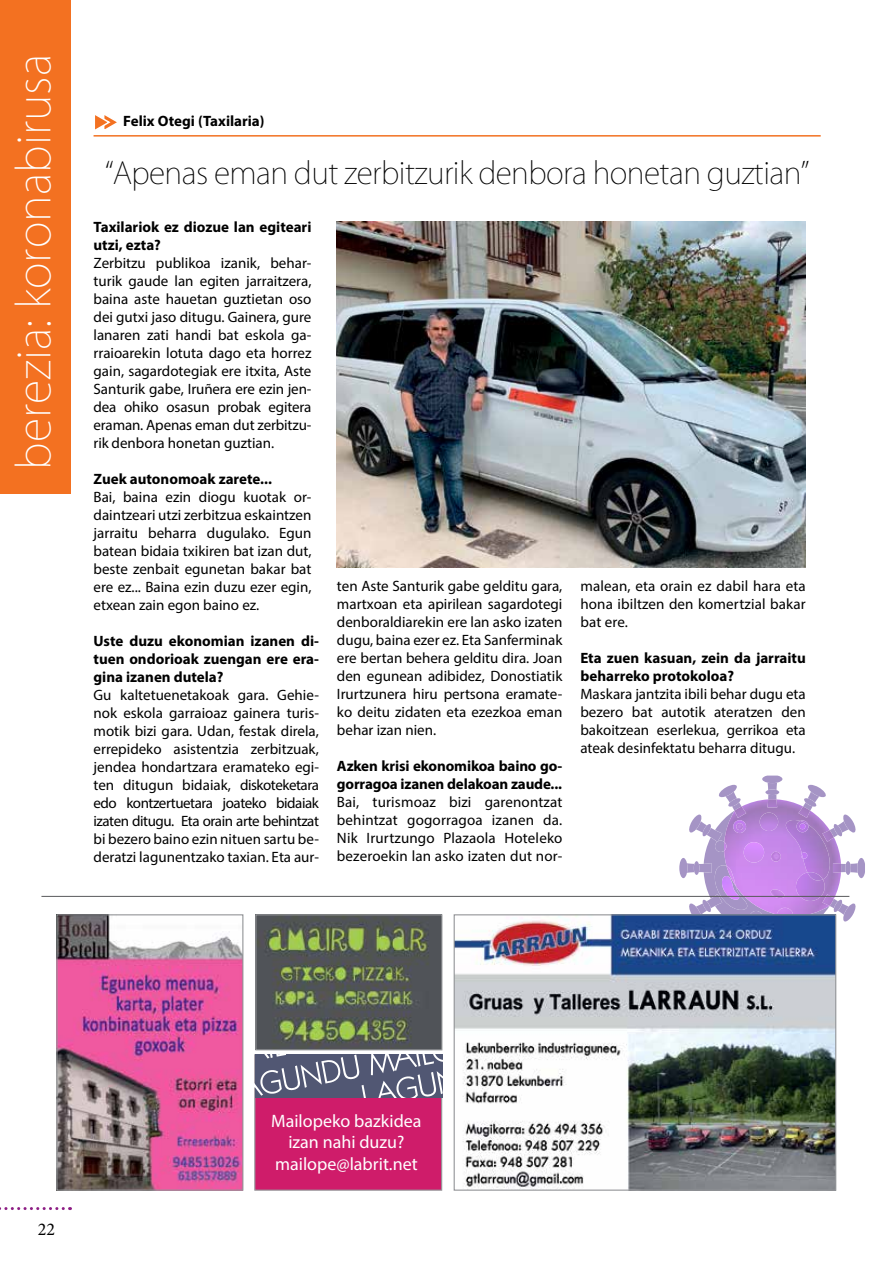
<style>
.page{position:relative;width:893px;height:1263px;background:#fff}
.page>*{position:absolute;margin:0;border:0;box-sizing:border-box;transform-origin:0 0}
.t1{font:200 45px "Koz Go Pr 6 N";color:#fff}
.t2{font:200 30px "Koz Go Pr 6 N";letter-spacing:-.02em;color:#000}
.t3{font:18px/21.6px "Myriad Pro";color:#fff;text-align:center}
.t4{font:18px "Minion Pro";color:#000}
.t5{font:15px/18px "Myriad Pro";color:#000;text-align:justify}
.t6{font:700 15px/18px "Myriad Pro";color:#000}
</style>
<div class="page">
<svg style="left:0;top:1207px;width:63px;height:3px"></svg>
<svg style="left:679px;top:775px;width:186px;height:186px"></svg>
<img style="left:807px;top:872px;width:16px;height:8px">
<div style="left:0;top:0;width:70px;height:494px;background:#f37121"></div>
<hr style="left:41px;top:896px;width:808px;height:1px;background:#58595b">
<img style="left:58px;top:916px;width:183px;height:273px">
<div style="left:56px;top:914px;width:187px;height:277px;border:1px solid #939598"></div>
<img style="left:456px;top:916px;width:378px;height:273px">
<div style="left:454px;top:914px;width:382px;height:277px;border:1px solid #939598"></div>
<img style="left:257px;top:916px;width:183px;height:132px">
<div style="left:255px;top:914px;width:187px;height:136px;border:1px solid #939598"></div>
<div style="left:254px;top:1054px;width:188px;height:137px;background:#cf1c6a;border:1px solid #939598"></div>
<svg style="left:255px;top:1054px;width:187px;height:43px;background:#6d728a"></svg>
<hr style="left:94px;top:135px;width:727px;height:2px;background:#f37121">
<img style="left:337px;top:221px;width:468px;height:346px">
<svg style="left:95px;top:115px;width:22px;height:15px"></svg>
<h1 class="t1" style="left:9px;top:470px;width:417px;rotate:-90deg">berezia: koronabirusa</h1>
<p class="t6" style="left:123px;top:111px;width:143px">Felix Otegi (Taxilaria)</p>
<h2 class="t2" style="left:105px;top:156px;width:706px">“Apenas eman dut zerbitzurik denbora honetan guztian”</h2>
<p class="t6" style="left:94px;top:218px;width:219px">Taxilariok ez diozue lan egiteari utzi, ezta?</p>
<p class="t5" style="left:94px;top:254px;width:219px">Zerbitzu publikoa izanik, behar&shy;turik gaude lan egiten jarraitzera, baina aste hauetan guztietan oso dei gutxi jaso ditugu. Gainera, gure lanaren zati handi bat eskola ga&shy;rraioarekin lotuta dago eta horrez gain, sagardotegiak ere itxita, Aste Santurik gabe, Iruñera ere ezin jen&shy;dea ohiko osasun probak egitera eraman. Apenas eman dut zerbitzu&shy;rik denbora honetan guztian.</p>
<p class="t6" style="left:94px;top:470px;width:180px">Zuek autonomoak zarete...</p>
<p class="t5" style="left:94px;top:488px;width:219px">Bai, baina ezin diogu kuotak or&shy;daintzeari utzi zerbitzua eskaintzen jarraitu beharra dugulako. Egun batean bidaia txikiren bat izan dut, beste zenbait egunetan bakar bat ere ez... Baina ezin duzu ezer egin, etxean zain egon baino ez.</p>
<p class="t6" style="left:94px;top:632px;width:227px;text-align:justify">Uste duzu ekonomian izanen di&shy;tuen ondorioak zuengan ere era&shy;gina izanen dutela?</p>
<p class="t5" style="left:94px;top:686px;width:227px">Gu kaltetuenetakoak gara. Gehie&shy;nok eskola garraioaz gainera turis&shy;motik bizi gara. Udan, festak direla, errepideko asistentzia zerbitzuak, jendea hondartzara eramateko egi&shy;ten ditugun bidaiak, diskoteketara edo kontzertuetara joateko bidaiak izaten ditugu. Eta orain arte behintzat bi bezero baino ezin nituen sartu be&shy;deratzi lagunentzako taxian. Eta aur-</p>
<p class="t5" style="left:337px;top:577px;width:227px">ten Aste Santurik gabe gelditu gara, martxoan eta apirilean sagardotegi denboraldiarekin ere lan asko izaten dugu, baina ezer ez. Eta Sanferminak ere bertan behera gelditu dira. Joan den egunean adibidez, Donostiatik Irurtzunera hiru pertsona eramate&shy;ko deitu zidaten eta ezezkoa eman behar izan nien.</p>
<p class="t6" style="left:337px;top:757px;width:227px">Azken krisi ekonomikoa baino go&shy;gorragoa izanen delakoan zaude...</p>
<p class="t5" style="left:337px;top:793px;width:227px">Bai, turismoaz bizi garenontzat behintzat gogorragoa izanen da.<br>Nik Irurtzungo Plazaola Hoteleko bezeroekin lan asko izaten dut nor-</p>
<p class="t5" style="left:580px;top:577px;width:227px">malean, eta orain ez dabil hara eta hona ibiltzen den komertzial bakar bat ere.</p>
<p class="t6" style="left:580px;top:649px;width:227px">Eta zuen kasuan, zein da jarraitu beharreko protokoloa?</p>
<p class="t5" style="left:580px;top:685px;width:227px">Maskara jantzita ibili behar dugu eta bezero bat autotik ateratzen den bakoitzean eserlekua, gerrikoa eta ateak desinfektatu beharra ditugu.</p>
<p class="t4" style="left:38px;top:1217px;width:19px">22</p>
<p class="t3" style="left:271px;top:1109px;width:152px">Mailopeko bazkidea izan nahi duzu? mailope@labrit.net</p>
</div>
